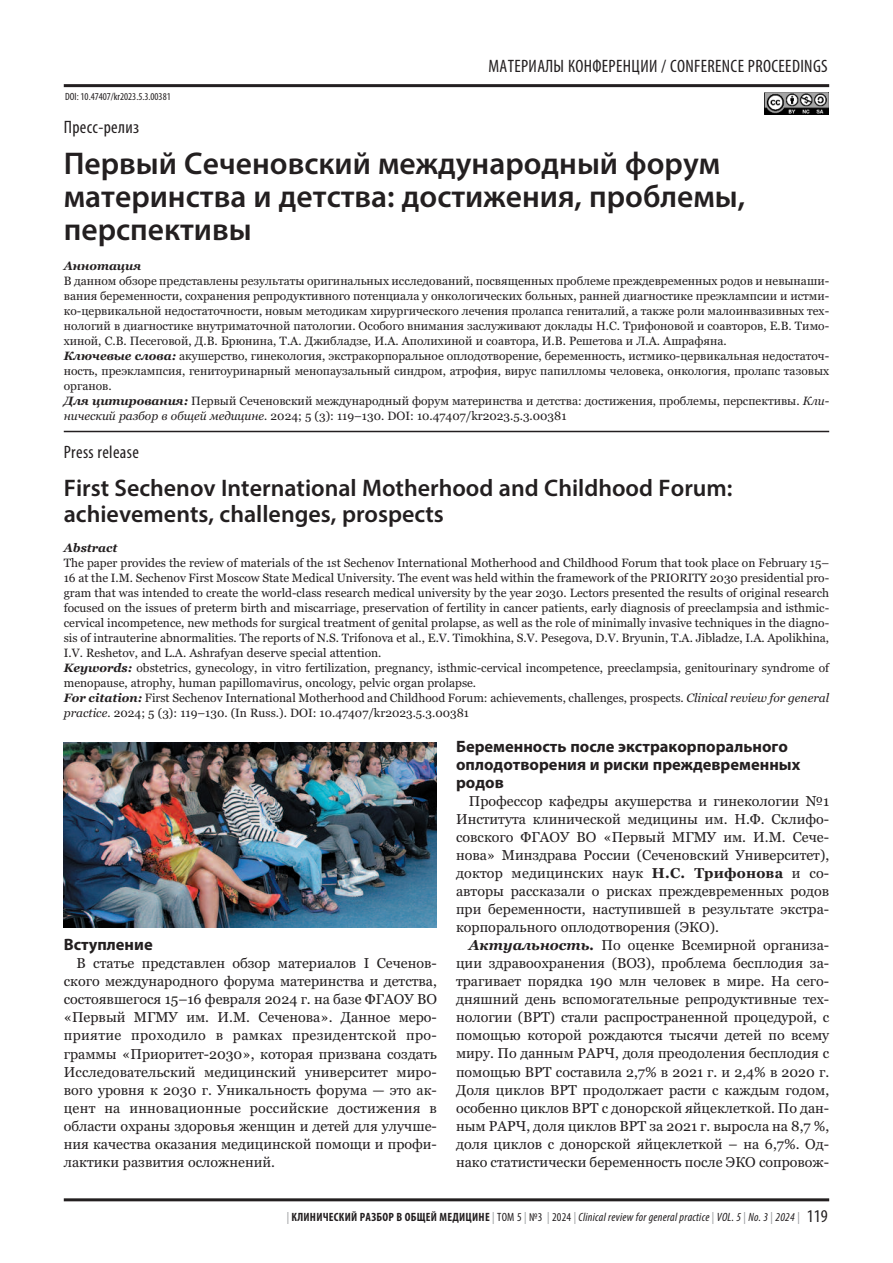
<style>
.page{position:relative;width:893px;height:1263px;background:#fff}
.page>*{position:absolute;margin:0;border:0;box-sizing:border-box;transform-origin:0 0}
.t1{font:600 31.5px/33px "Myriad Pro";color:#231f20}
.t2{font:600 24px/25.5px "Myriad Pro";color:#231f20}
.t3{font:condensed 18px "Myriad Pro";letter-spacing:.02em;color:#231f20}
.t4{font:700 16.5px/18px "Myriad Pro";color:#231f20}
.t5{font:14.25px/18px "Georgia";color:#231f20;text-align:justify}
.t6{font:12px/15px "Georgia";color:#231f20}
.t7{font:italic condensed 12px "Myriad Pro";letter-spacing:.02em;color:#231f20}
.t8{font:italic 700 12px "Georgia";color:#231f20}
.t9{font:condensed 10.5px "Myriad Pro";color:#231f20}
.s1{font-weight:700;font-style:italic}
.s2{font-style:italic}
.s3{font-weight:700}
.s4{font-style:normal;color:#939598}
.s5{font-weight:700;font-style:normal}
.s6{font-style:normal}
.s7{font-style:normal;font-size:18px}
</style>
<div class="page">
<hr style="left:64px;top:1198px;width:765px;height:3px;background:#231f20">
<hr style="left:64px;top:84px;width:765px;height:3px;background:#231f20">
<img style="left:765px;top:92px;width:63px;height:23px">
<hr style="left:64px;top:431px;width:765px;height:1px;background:#231f20">
<img style="left:64px;top:742px;width:373px;height:185px">
<h3 class="t3" style="left:488px;top:60px;width:341px">МАТЕРИАЛЫ КОНФЕРЕНЦИИ / CONFERENCE PROCEEDINGS</h3>
<p class="t9" style="left:65px;top:93px;width:107px">DOI: 10.47407/kr2023.5.3.00381</p>
<h3 class="t3" style="left:64px;top:121px;width:77px">Пресс-релиз</h3>
<h1 class="t1" style="left:64px;top:149px;width:683px">Первый Сеченовский международный форум материнства и детства: достижения, проблемы, перспективы</h1>
<p class="t8" style="left:64px;top:259px;width:79px">Аннотация</p>
<p class="t6" style="left:64px;top:273px;width:767px">В данном обзоре представлены результаты оригинальных исследований, посвященных проблеме преждевременных родов и невынаши&shy;вания беременности, сохранения репродуктивного потенциала у онкологических больных, ранней диагностике преэклампсии и истми&shy;ко-цервикальной недостаточности, новым методикам хирургического лечения пролапса гениталий, а также роли малоинвазивных тех&shy;нологий в диагностике внутриматочной патологии. Особого внимания заслуживают доклады Н.С. Трифоновой и соавторов, Е.В. Тимо&shy;хиной, С.В. Песеговой, Д.В. Брюнина, Т.А. Джибладзе, И.А. Аполихиной и соавтора, И.В. Решетова и Л.А. Ашрафяна.<br><span class="s1">Ключевые слова:</span> акушерство, гинекология, экстракорпоральное оплодотворение, беременность, истмико-цервикальная недостаточ&shy;ность, преэклампсия, генитоуринарный менопаузальный синдром, атрофия, вирус папилломы человека, онкология, пролапс тазовых органов.<br><span class="s1">Для цитирования:</span> Первый Сеченовский международный форум материнства и детства: достижения, проблемы, перспективы. <span class="s2">Кли&shy;нический разбор в общей медицине.</span> 2024; 5 (3): 119–130. DOI: 10.47407/kr2023.5.3.00381</p>
<h3 class="t3" style="left:64px;top:446px;width:77px">Press release</h3>
<h2 class="t2" style="left:64px;top:478px;width:670px">First Sechenov International Motherhood and Childhood Forum: achievements, challenges, prospects</h2>
<p class="t8" style="left:64px;top:541px;width:55px">Abstract</p>
<p class="t6" style="left:64px;top:555px;width:767px">The paper provides the review of materials of the 1st Sechenov International Motherhood and Childhood Forum that took place on February 15– 16 at the I.M. Sechenov First Moscow State Medical University. The event was held within the framework of the PRIORITY 2030 presidential pro&shy;gram that was intended to create the world-class research medical university by the year 2030. Lectors presented the results of original research focused on the issues of preterm birth and miscarriage, preservation of fertility in cancer patients, early diagnosis of preeclampsia and isthmic&shy;cervical incompetence, new methods for surgical treatment of genital prolapse, as well as the role of minimally invasive techniques in the diagno&shy;sis of intrauterine abnormalities. The reports of N.S. Trifonova et al., E.V. Timokhina, S.V. Pesegova, D.V. Bryunin, T.A. Jibladze, I.A. Apolikhina, I.V. Reshetov, and L.A. Ashrafyan deserve special attention.<br><span class="s1">Keywords:</span> obstetrics, gynecology, in vitro fertilization, pregnancy, isthmic-cervical incompetence, preeclampsia, genitourinary syndrome of menopause, atrophy, human papillomavirus, oncology, pelvic organ prolapse.<br><span class="s1">For citation:</span> First Sechenov International Motherhood and Childhood Forum: achievements, challenges, prospects. <span class="s2">Clinical review for general practice.</span> 2024; 5 (3): 119–130. (In Russ.). DOI: 10.47407/kr2023.5.3.00381</p>
<h3 class="t4" style="left:64px;top:937px;width:90px">Вступление</h3>
<p class="t5" style="left:64px;top:954px;width:375px;text-indent:13px">В статье представлен обзор материалов I Сеченов&shy;ского международного форума материнства и детства, состоявшегося 15–16 февраля 2024 г. на базе ФГАОУ ВО «Первый МГМУ им. И.М. Сеченова». Данное меро&shy;приятие проходило в рамках президентской про&shy;граммы «Приоритет-2030», которая призвана создать Исследовательский медицинский университет миро&shy;вого уровня к 2030 г. Уникальность форума — это ак&shy;цент на инновационные российские достижения в области охраны здоровья женщин и детей для улучше&shy;ния качества оказания медицинской помощи и профи&shy;лактики развития осложнений.</p>
<h3 class="t4" style="left:456px;top:739px;width:346px">Беременность после экстракорпорального оплодотворения и риски преждевременных родов</h3>
<p class="t5" style="left:456px;top:792px;width:375px;text-indent:13px">Профессор кафедры акушерства и гинекологии №1<br>Института клинической медицины им. Н.Ф. Склифо&shy;совского ФГАОУ ВО «Первый МГМУ им. И.М. Сече&shy;нова» Минздрава России (Сеченовский Университет), доктор медицинских наук <span class="s3">Н.С. Трифонова</span> и со&shy;авторы рассказали о рисках преждевременных родов при беременности, наступившей в результате экстра&shy;корпорального оплодотворения (ЭКО).</p>
<p class="t5" style="left:456px;top:936px;width:375px;text-indent:13px"><span class="s1">Актуальность.</span> По оценке Всемирной организа&shy;ции здравоохранения (ВОЗ), проблема бесплодия за&shy;трагивает порядка 190 млн человек в мире. На сего&shy;дняшний день вспомогательные репродуктивные тех&shy;нологии (ВРТ) стали распространенной процедурой, с помощью которой рождаются тысячи детей по всему миру. По данным РАРЧ, доля преодоления бесплодия с помощью ВРТ составила 2,7% в 2021 г. и 2,4% в 2020 г.<br>Доля циклов ВРТ продолжает расти с каждым годом, особенно циклов ВРТ с донорской яйцеклеткой. По дан&shy;ным РАРЧ, доля циклов ВРТ за 2021 г. выросла на 8,7 %, доля циклов с донорской яйцеклеткой – на 6,7%. Од&shy;нако статистически беременность после ЭКО сопровож-</p>
<p class="t7" style="left:287px;top:1212px;width:542px"><span class="s4">|</span> <span class="s5">КЛИНИЧЕСКИЙ РАЗБОР В ОБЩЕЙ МЕДИЦИНЕ</span> <span class="s4">|</span> <span class="s6">ТОМ 5</span> <span class="s4">|</span> <span class="s6">№3</span> <span class="s4">|</span> <span class="s6">2024</span> <span class="s4">|</span> Clinical review for general practice <span class="s4">|</span> VOL. 5 <span class="s4">|</span> No. 3 <span class="s4">|</span> 2024 <span class="s4">|</span> <span class="s7">119</span></p>
</div>
